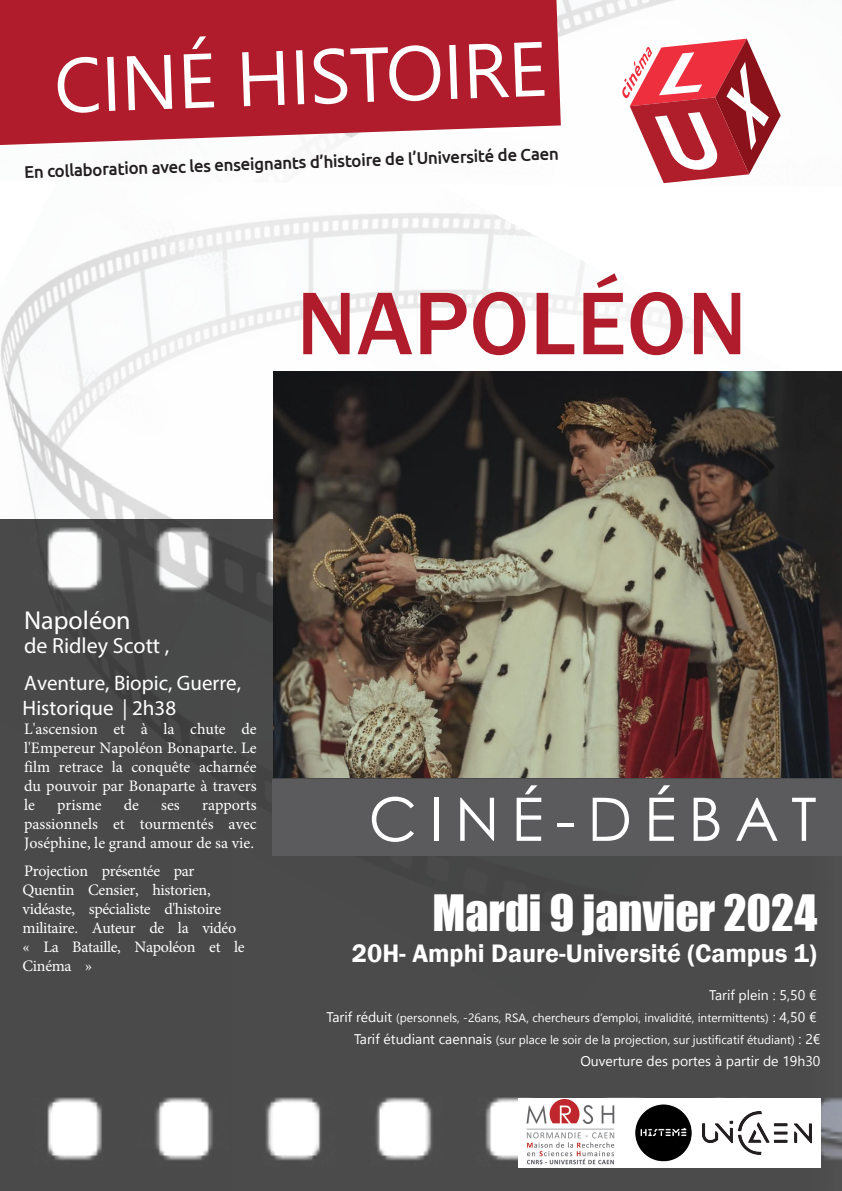
<style>
.page{position:relative;width:842px;height:1191px;background:#fff}
.page>*{position:absolute;margin:0;border:0;box-sizing:border-box;transform-origin:0 0}
.t1{font:500 92px "Franklin Gothic";letter-spacing:.01em;color:#b01c2b}
.t2{font:77px "Nirmala UI";color:#fff}
.t3{font:60px "Century Gothic";letter-spacing:.2em;color:#fff}
.t4{font:46px "Impact";color:#fff}
.t5{font:600 26px "Franklin Gothic";color:#fff}
.t6{font:26px "Myriad Pro";color:#fff}
.t7{font:22px "Myriad Pro";color:#fff}
.t8{font:21px/24.9px "Myriad Pro";color:#fff}
.t9{font:500 17px "Ubuntu";color:#231f20}
.t10{font:16px/19px "Minion Pro";letter-spacing:-.02em;color:#fff;text-align:justify}
.t11{font:14px "Nirmala UI";color:#fff}
.t12{font:12px/22px "Nirmala UI";color:#fff}
.s1{font-size:14px}
</style>
<div class="page">
<img style="left:561px;top:0;width:186px;height:184px">
<img style="left:0;top:519px;width:842px;height:672px">
<svg style="left:0;top:0;width:561px;height:145px;background:#b52b39"></svg>
<div style="left:273px;top:779px;width:569px;height:76px;background:#5b5b5e"></div>
<div style="left:519px;top:1098px;width:302px;height:70px;background:#fff"></div>
<img style="left:702px;top:1111px;width:110px;height:43px">
<img style="left:526px;top:1099px;width:89px;height:66px">
<svg style="left:621px;top:39px;width:160px;height:144px"></svg>
<img style="left:635px;top:1104px;width:57px;height:58px">
<img style="left:273px;top:371px;width:568px;height:407px">
<p class="t2" style="left:52px;top:23px;width:495px;rotate:-2deg">CINÉ HISTOIRE</p>
<p class="t9" style="left:24px;top:161px;width:536px;rotate:-2deg">En collaboration avec les enseignants d’histoire de l’Université de Caen</p>
<p class="t1" style="left:296px;top:267px;width:452px">NAPOLÉON</p>
<p class="t6" style="left:24px;top:604px;width:108px">Napoléon</p>
<p class="t7" style="left:24px;top:632px;width:147px">de Ridley Scott ,</p>
<p class="t8" style="left:23px;top:670px;width:220px">Aventure, Biopic, Guerre,<br>Historique | 2h38</p>
<p class="t10" style="left:24px;top:720px;width:234px">L'ascension et à la chute de l'Empereur Napoléon Bonaparte. Le film retrace la conquête acharnée du pouvoir par Bonaparte à travers le</p>
<p class="t10" style="left:57px;top:796px;width:46px">prisme</p>
<p class="t10" style="left:124px;top:796px;width:17px">de</p>
<p class="t10" style="left:161px;top:796px;width:20px">ses</p>
<p class="t10" style="left:24px;top:796px;width:234px;text-indent:178px">rapports passionnels et tourmentés avec Joséphine, le grand amour de sa vie.</p>
<p class="t10" style="left:23px;top:861px;width:224px;text-align:left">Projection présentée par<br>Quentin Censier, historien, vidéaste, spécialiste d'histoire militaire. Auteur de la vidéo « La Bataille, Napoléon et le<br>Cinéma »</p>
<p class="t3" style="left:369px;top:777px;width:450px">CINÉ-DÉBAT</p>
<p class="t4" style="left:432px;top:877px;width:386px">Mardi 9 janvier 2024</p>
<p class="t5" style="left:352px;top:937px;width:466px">20H- Amphi Daure-Université (Campus 1)</p>
<p class="t11" style="left:709px;top:983px;width:109px">Tarif plein : 5,50 €</p>
<p class="t12" style="left:354px;top:1005px;width:468px;text-indent:-28px"><span class="s1">Tarif réduit</span> (personnels, -26ans, RSA, chercheurs d’emploi, invalidité, intermittents) <span class="s1">: 4,50 €<br>Tarif étudiant caennais</span> (sur place le soir de la projection, sur justificatif étudiant) <span class="s1">: 2€</span></p>
<p class="t11" style="left:580px;top:1049px;width:242px">Ouverture des portes à partir de 19h30</p>
</div>
